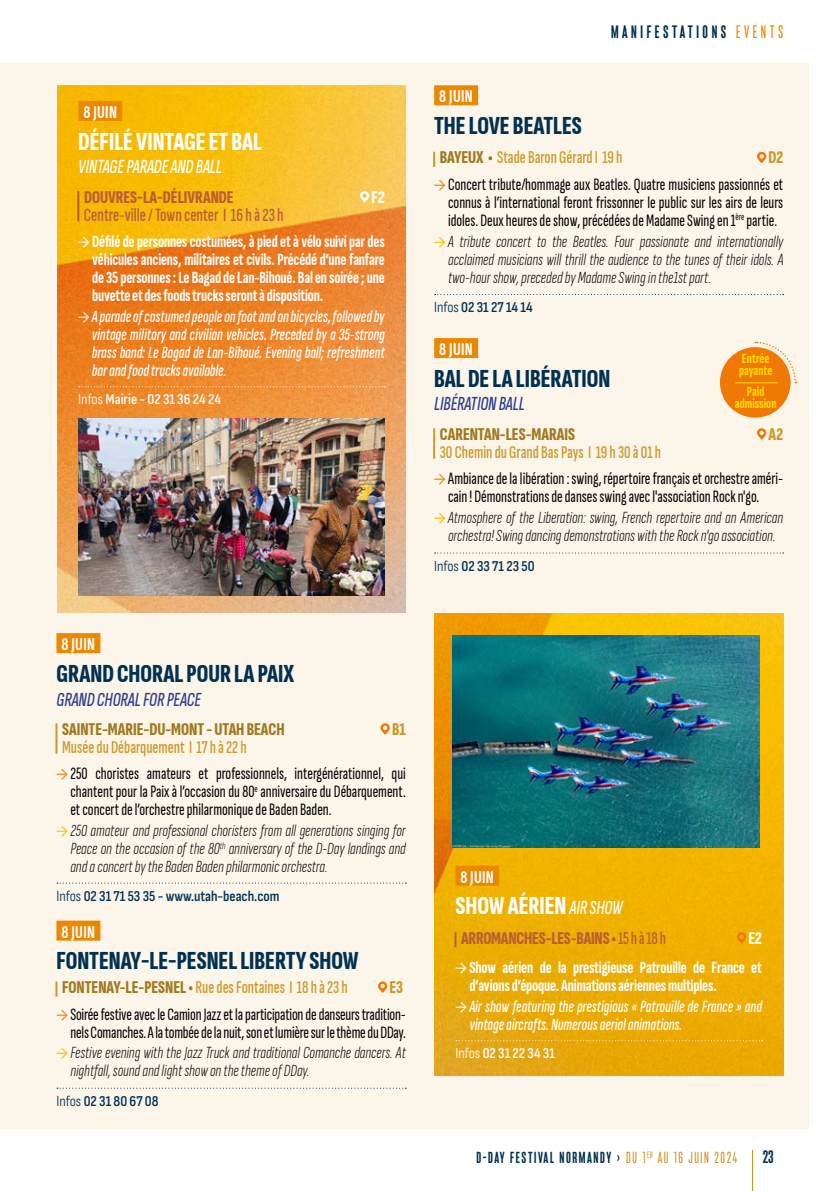
<style>
.page{position:relative;width:840px;height:1191px;background:#fff}
.page>*{position:absolute;margin:0;border:0;box-sizing:border-box;transform-origin:0 0}
.t1{font:800 26px "Attractive Extra Cond";color:#003151}
.t2{font:800 26px "Attractive Extra Cond";color:#fff}
.t3{font:italic 500 20px "Attractive Extra Cond";color:#2d3e90}
.t4{font:italic 500 20px "Attractive Extra Cond";color:#fff}
.t5{font:500 18.8px "Attractive Extra Cond";color:#bb5c38}
.t6{font:500 18px "Attractive Extra Cond";color:#cc9827}
.t7{font:800 18px "Attractive Extra Cond";letter-spacing:-.005em;color:#bb5c38}
.t8{font:800 18px "Attractive Extra Cond";color:#a1791f}
.t9{font:700 18px "Attractive Extra Cond";letter-spacing:.02em;color:#fff}
.t10{font:100 18px "Monopol";letter-spacing:.2em;color:#003151}
.t11{font:800 18px "Attractive Extra Cond";color:#cc9827}
.t12{font:800 18px "Attractive Extra Cond";color:#fff}
.t13{font:17px/18px "Attractive Extra Cond";color:#000;text-align:justify}
.t14{font:italic 300 17px/18px "Attractive Extra Cond";color:#000;text-align:justify}
.t15{font:700 17px/18px "Attractive Extra Cond";letter-spacing:-.01em;color:#fff;text-align:justify}
.t16{font:italic 500 17px/18px "Attractive Extra Cond";color:#fff;text-align:justify}
.t17{font:100 16px "Monopol";letter-spacing:.1em;color:#003151}
.t18{font:600 15px "Attractive Cond";color:#003151}
.t19{font:600 15px "Attractive Cond";color:#fff}
.t20{font:700 14px/12px "Attractive Extra Cond";color:#fd0}
.s1{font-family:"Monopol";font-weight:500}
.s2{font-family:"Monopol";font-style:normal}
.s3{font-weight:300}
.s4{font-family:"Monopol";font-weight:500;color:#ec8700}
.s5{font-family:"Monopol";font-weight:500;font-style:normal;color:#fcc000}
.s6{font-weight:800;color:#a1791f}
.s7{font-weight:500;color:#ec8700}
.s8{font-weight:500;font-style:italic;font-size:20px}
.s9{font-weight:500}
.s10{font-family:"Attractive Cond";font-weight:400}
.s11{font-weight:500;color:#cc9827}
</style>
<div class="page">
<div style="left:0;top:62px;width:808px;height:1066px;background:#fcf5ea"></div>
<div style="left:56px;top:633px;width:44px;height:20px;background:#ec8700"></div>
<svg style="left:55px;top:723px;width:2px;height:30px"></svg>
<svg style="left:57px;top:882px;width:349px;height:1px"></svg>
<div style="left:56px;top:920px;width:44px;height:20px;background:#ec8700"></div>
<svg style="left:55px;top:981px;width:2px;height:15px"></svg>
<svg style="left:57px;top:1087px;width:349px;height:1px"></svg>
<svg style="left:380px;top:723px;width:9px;height:12px"></svg>
<svg style="left:378px;top:981px;width:9px;height:12px"></svg>
<div style="left:434px;top:85px;width:44px;height:20px;background:#ec8700"></div>
<svg style="left:433px;top:152px;width:2px;height:15px"></svg>
<svg style="left:434px;top:294px;width:349px;height:1px"></svg>
<div style="left:434px;top:338px;width:44px;height:20px;background:#ec8700"></div>
<svg style="left:433px;top:428px;width:2px;height:30px"></svg>
<svg style="left:434px;top:552px;width:349px;height:1px"></svg>
<svg style="left:757px;top:152px;width:8px;height:11px"></svg>
<svg style="left:757px;top:428px;width:9px;height:12px"></svg>
<img style="left:57px;top:85px;width:349px;height:528px">
<img style="left:434px;top:613px;width:348px;height:462px">
<img style="left:78px;top:418px;width:306px;height:177px">
<img style="left:452px;top:636px;width:307px;height:211px">
<div style="left:78px;top:101px;width:44px;height:20px;background:#ec8700"></div>
<svg style="left:77px;top:191px;width:2px;height:30px"></svg>
<svg style="left:79px;top:386px;width:306px;height:1px"></svg>
<svg style="left:360px;top:191px;width:9px;height:11px"></svg>
<div style="left:455px;top:865px;width:44px;height:20px;background:#ec8700"></div>
<svg style="left:454px;top:932px;width:2px;height:15px"></svg>
<svg style="left:455px;top:1040px;width:307px;height:1px"></svg>
<svg style="left:736px;top:932px;width:9px;height:11px"></svg>
<div style="left:719px;top:347px;width:71px;height:71px;background:#ef7904;border-radius:50%"></div>
<svg style="left:754px;top:341px;width:42px;height:42px"></svg>
<hr style="left:734px;top:382px;width:43px;height:1px;background:#fd0">
<hr style="left:752px;top:1150px;width:1px;height:41px;background:#cc9827">
<p class="t9" style="left:83px;top:101px;width:35px">8 JUIN</p>
<h1 class="t2" style="left:78px;top:125px;width:185px">DÉFILÉ VINTAGE ET BAL</h1>
<p class="t4" style="left:78px;top:156px;width:145px">VINTAGE PARADE AND BALL</p>
<p class="t7" style="left:84px;top:186px;width:151px">DOUVRES-LA-DÉLIVRANDE</p>
<p class="t12" style="left:371px;top:186px;width:15px">F2</p>
<p class="t5" style="left:84px;top:204px;width:201px">Centre-ville / Town center I 16 h à 23 h</p>
<p class="t15" style="left:92px;top:232px;width:294px;text-indent:-14px"><span class="s1">→</span> Défilé de personnes costumées, à pied et à vélo suivi par des véhicules anciens, militaires et civils. Précédé d’une fanfare de 35 personnes : Le Bagad de Lan-Bihoué. Bal en soirée ; une buvette et des foods trucks seront à disposition.</p>
<p class="t16" style="left:92px;top:307px;width:294px;text-indent:-14px"><span class="s2">→</span>A parade of costumed people on foot and on bicycles, followed by vintage military and civilian vehicles. Preceded by a 35-strong brass band: Le Bagad de Lan-Bihoué. Evening ball; refreshment bar and food trucks available.</p>
<p class="t19" style="left:78px;top:391px;width:144px"><span class="s3">Infos</span> Mairie - 02 31 36 24 24</p>
<p class="t9" style="left:62px;top:633px;width:35px">8 JUIN</p>
<h1 class="t1" style="left:56px;top:657px;width:239px">GRAND CHORAL POUR LA PAIX</h1>
<p class="t3" style="left:56px;top:688px;width:146px">GRAND CHORAL FOR PEACE</p>
<p class="t8" style="left:62px;top:718px;width:224px">SAINTE-MARIE-DU-MONT - UTAH BEACH</p>
<p class="t11" style="left:392px;top:718px;width:15px">B1</p>
<p class="t6" style="left:62px;top:737px;width:186px">Musée du Débarquement I 17 h à 22 h</p>
<p class="t13" style="left:70px;top:765px;width:337px;text-indent:-14px"><span class="s4">→</span> 250 choristes amateurs et professionnels, intergénérationnel, qui chantent pour la Paix à l’occasion du 80<sup>e</sup> anniversaire du Débarquement. et concert de l’orchestre philarmonique de Baden Baden.</p>
<p class="t14" style="left:70px;top:821px;width:337px;text-indent:-14px"><span class="s5">→</span> 250 amateur and professional choristers from all generations singing for Peace on the occasion of the 80<sup>th</sup> anniversary of the D-Day landings and and a concert by the Baden Baden philarmonic orchestra.</p>
<p class="t18" style="left:56px;top:887px;width:224px"><span class="s3">Infos</span> 02 31 71 53 35 - www.utah-beach.com</p>
<p class="t9" style="left:62px;top:921px;width:35px">8 JUIN</p>
<h1 class="t1" style="left:56px;top:945px;width:303px">FONTENAY-LE-PESNEL LIBERTY SHOW</h1>
<p class="t6" style="left:62px;top:977px;width:287px"><span class="s6">FONTENAY-LE-PESNEL •</span> Rue des Fontaines I 18 h à 23 h</p>
<p class="t11" style="left:389px;top:976px;width:15px">E3</p>
<p class="t13" style="left:56px;top:1005px;width:350px;text-align:right"><span class="s4">→</span> Soirée festive avec le Camion Jazz et la participation de danseurs tradition&shy;nels Comanches. A la tombée de la nuit, son et lumière sur le thème du DDay.</p>
<p class="t14" style="left:70px;top:1043px;width:337px;text-indent:-14px"><span class="s5">→</span> Festive evening with the Jazz Truck and traditional Comanche dancers. At nightfall, sound and light show on the theme of DDay.</p>
<p class="t18" style="left:56px;top:1092px;width:104px"><span class="s3">Infos</span> 02 31 80 67 08</p>
<p class="t10" style="left:610px;top:22px;width:173px">MANIFESTATIONS <span class="s7">EVENTS</span></p>
<p class="t9" style="left:439px;top:86px;width:35px">8 JUIN</p>
<h1 class="t1" style="left:434px;top:110px;width:149px">THE LOVE BEATLES</h1>
<p class="t6" style="left:439px;top:147px;width:184px"><span class="s6">BAYEUX •</span> Stade Baron Gérard I 19 h</p>
<p class="t11" style="left:768px;top:146px;width:16px">D2</p>
<p class="t13" style="left:448px;top:175px;width:336px;text-indent:-14px"><span class="s4">→</span> Concert tribute/hommage aux Beatles. Quatre musiciens passionnés et connus à l’international feront frissonner le public sur les airs de leurs idoles. Deux heures de show, précédées de Madame Swing en 1<sup>ère</sup> partie.</p>
<p class="t14" style="left:448px;top:232px;width:336px;text-indent:-14px"><span class="s5">→</span> A tribute concert to the Beatles. Four passionate and internationally acclaimed musicians will thrill the audience to the tunes of their idols. A two-hour show, preceded by Madame Swing in the1st part.</p>
<p class="t18" style="left:434px;top:299px;width:100px"><span class="s3">Infos</span> 02 31 27 14 14</p>
<p class="t9" style="left:439px;top:339px;width:35px">8 JUIN</p>
<h1 class="t1" style="left:434px;top:362px;width:178px">BAL DE LA LIBÉRATION</h1>
<p class="t3" style="left:434px;top:393px;width:92px">LIBÉRATION BALL</p>
<p class="t8" style="left:439px;top:423px;width:137px">CARENTAN-LES-MARAIS</p>
<p class="t11" style="left:768px;top:423px;width:16px">A2</p>
<p class="t6" style="left:439px;top:442px;width:223px">30 Chemin du Grand Bas Pays I 19 h 30 à 01 h</p>
<p class="t13" style="left:434px;top:470px;width:350px;text-align:center"><span class="s4">→</span> Ambiance de la libération : swing, répertoire français et orchestre améri&shy;cain ! Démonstrations de danses swing avec l'association Rock n'go.</p>
<p class="t14" style="left:434px;top:508px;width:350px;text-align:center"><span class="s5">→</span> Atmosphere of the Liberation: swing, French repertoire and an American orchestra! Swing dancing demonstrations with the Rock n'go association.</p>
<p class="t18" style="left:434px;top:557px;width:102px"><span class="s3">Infos</span> 02 33 71 23 50</p>
<p class="t20" style="left:738px;top:352px;width:35px">Entrée payante</p>
<p class="t20" style="left:734px;top:385px;width:43px;text-align:center">Paid admission</p>
<p class="t9" style="left:460px;top:866px;width:35px">8 JUIN</p>
<h1 class="t2" style="left:455px;top:890px;width:168px">SHOW AÉRIEN <span class="s8">AIR SHOW</span></h1>
<p class="t7" style="left:461px;top:927px;width:206px">ARROMANCHES-LES-BAINS • <span class="s9">15 h à 18 h</span></p>
<p class="t12" style="left:748px;top:927px;width:15px">E2</p>
<p class="t15" style="left:469px;top:958px;width:294px;text-indent:-14px"><span class="s1">→</span> Show aérien de la prestigieuse Patrouille de France et d’avions d’époque. Animations aériennes multiples.</p>
<p class="t16" style="left:469px;top:997px;width:294px;text-indent:-14px"><span class="s2">→</span> Air show featuring the prestigious « Patrouille de France » and vintage aircrafts. Numerous aerial animations.</p>
<p class="t19" style="left:455px;top:1044px;width:101px"><span class="s3">Infos</span> 02 31 22 34 31</p>
<p class="t17" style="left:476px;top:1149px;width:262px">D-DAY FESTIVAL NORMANDY <span class="s10">›</span> <span class="s11">DU 1</span><sup>ER</sup> <span class="s11">AU 16 JUIN 2024</span></p>
<p class="t10" style="left:762px;top:1147px;width:12px">23</p>
</div>
